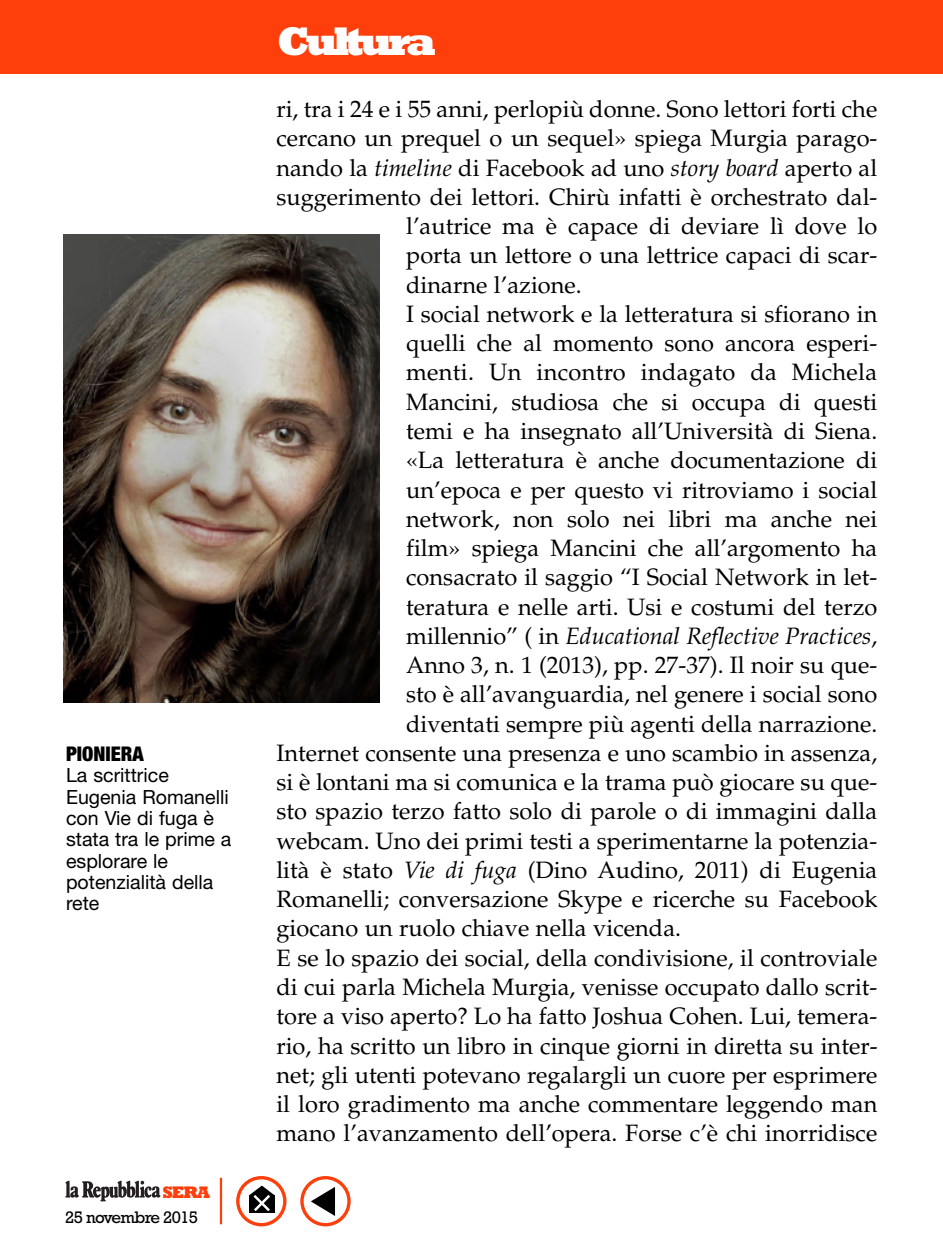
<style>
.page{position:relative;width:943px;height:1233px;background:#fff}
.page>*{position:absolute;margin:0;border:0;box-sizing:border-box;transform-origin:0 0}
.t1{font:800 40.5px "Rockwell";letter-spacing:-.105em;color:#fff}
.t2{font:23.62px "Palatino";color:#000}
.t3{font:italic 23.62px "Palatino";color:#000}
.t4{font:900 condensed 20.25px "Helvetica Neue";color:#000}
.t5{font:19.57px/21.4px "Helvetica Neue";color:#000}
.t6{font:17.1px "Rockwell";letter-spacing:-.045em;color:#000}
.t7{font:800 17.1px "Rockwell";color:#ff3f0b}
.s1{font-style:italic}
.s2{font-style:normal}
</style>
<div class="page">
<div style="left:0;top:0;width:943px;height:74px;background:#ff3f0b"></div>
<svg style="left:65px;top:1180px;width:95px;height:21px"></svg>
<hr style="left:220px;top:1177px;width:2px;height:47px;background:#ff3f0b">
<svg style="left:236px;top:1176px;width:50px;height:50px"></svg>
<svg style="left:300px;top:1176px;width:51px;height:50px"></svg>
<img style="left:64px;top:234px;width:315px;height:468px">
<p class="t4" style="left:66px;top:746px;width:79px">PIONIERA</p>
<p class="t5" style="left:66px;top:766px;width:167px">La scrittrice<br>Eugenia Romanelli con Vie di fuga è stata tra le prime a esplorare le potenzialità della rete</p>
<p class="t7" style="left:163px;top:1186px;width:49px">SERA</p>
<p class="t6" style="left:65px;top:1211px;width:134px">25 novembre 2015</p>
<h1 class="t1" style="left:277px;top:27px;width:160px">Cultura</h1>
<p class="t2" style="left:276px;top:100px;width:602px">ri, tra i 24 e i 55 anni, perlopiù donne. Sono lettori forti che</p>
<p class="t2" style="left:276px;top:129px;width:602px">cercano un prequel o un sequel» spiega Murgia parago-</p>
<p class="t2" style="left:276px;top:158px;width:602px">nando la <span class="s1">timeline</span> di Facebook ad uno <span class="s1">story board</span> aperto al</p>
<p class="t2" style="left:276px;top:188px;width:602px">suggerimento dei lettori. Chirù infatti è orchestrato dal-</p>
<p class="t2" style="left:406px;top:217px;width:473px">l’autrice ma è capace di deviare lì dove lo</p>
<p class="t2" style="left:406px;top:246px;width:473px">porta un lettore o una lettrice capaci di scar-</p>
<p class="t2" style="left:406px;top:275px;width:177px">dinarne l’azione.</p>
<p class="t2" style="left:406px;top:305px;width:473px">I social network e la letteratura si sfiorano in</p>
<p class="t2" style="left:406px;top:334px;width:473px">quelli che al momento sono ancora esperi-</p>
<p class="t2" style="left:406px;top:363px;width:472px">menti. Un incontro indagato da Michela</p>
<p class="t2" style="left:406px;top:392px;width:473px">Mancini, studiosa che si occupa di questi</p>
<p class="t2" style="left:406px;top:422px;width:473px">temi e ha insegnato all’Università di Siena.</p>
<p class="t2" style="left:406px;top:451px;width:472px">«La letteratura è anche documentazione di</p>
<p class="t2" style="left:406px;top:480px;width:473px">un’epoca e per questo vi ritroviamo i social</p>
<p class="t2" style="left:406px;top:509px;width:472px">network, non solo nei libri ma anche nei</p>
<p class="t2" style="left:406px;top:539px;width:473px">film» spiega Mancini che all’argomento ha</p>
<p class="t2" style="left:406px;top:568px;width:472px">consacrato il saggio “I Social Network in let-</p>
<p class="t2" style="left:406px;top:597px;width:473px">teratura e nelle arti. Usi e costumi del terzo</p>
<p class="t3" style="left:406px;top:626px;width:472px"><span class="s2">millennio” ( in</span> Educational Reflective Practices<span class="s2">,</span></p>
<p class="t2" style="left:406px;top:656px;width:472px">Anno 3, n. 1 (2013), pp. 27-37). Il noir su que-</p>
<p class="t2" style="left:406px;top:685px;width:473px">sto è all’avanguardia, nel genere i social sono</p>
<p class="t2" style="left:406px;top:714px;width:473px">diventati sempre più agenti della narrazione.</p>
<p class="t2" style="left:276px;top:743px;width:602px">Internet consente una presenza e uno scambio in assenza,</p>
<p class="t2" style="left:276px;top:773px;width:602px">si è lontani ma si comunica e la trama può giocare su que-</p>
<p class="t2" style="left:276px;top:802px;width:602px">sto spazio terzo fatto solo di parole o di immagini dalla</p>
<p class="t2" style="left:276px;top:831px;width:602px">webcam. Uno dei primi testi a sperimentarne la potenzia-</p>
<p class="t2" style="left:276px;top:860px;width:602px">lità è stato <span class="s1">Vie di fuga</span> (Dino Audino, 2011) di Eugenia</p>
<p class="t2" style="left:276px;top:890px;width:602px">Romanelli; conversazione Skype e ricerche su Facebook</p>
<p class="t2" style="left:276px;top:919px;width:406px">giocano un ruolo chiave nella vicenda.</p>
<p class="t2" style="left:276px;top:948px;width:602px">E se lo spazio dei social, della condivisione, il controviale</p>
<p class="t2" style="left:276px;top:977px;width:602px">di cui parla Michela Murgia, venisse occupato dallo scrit-</p>
<p class="t2" style="left:276px;top:1007px;width:602px">tore a viso aperto? Lo ha fatto Joshua Cohen. Lui, temera-</p>
<p class="t2" style="left:276px;top:1036px;width:602px">rio, ha scritto un libro in cinque giorni in diretta su inter-</p>
<p class="t2" style="left:276px;top:1065px;width:602px">net; gli utenti potevano regalargli un cuore per esprimere</p>
<p class="t2" style="left:276px;top:1094px;width:602px">il loro gradimento ma anche commentare leggendo man</p>
<p class="t2" style="left:276px;top:1124px;width:602px">mano l’avanzamento dell’opera. Forse c’è chi inorridisce</p>
</div>
